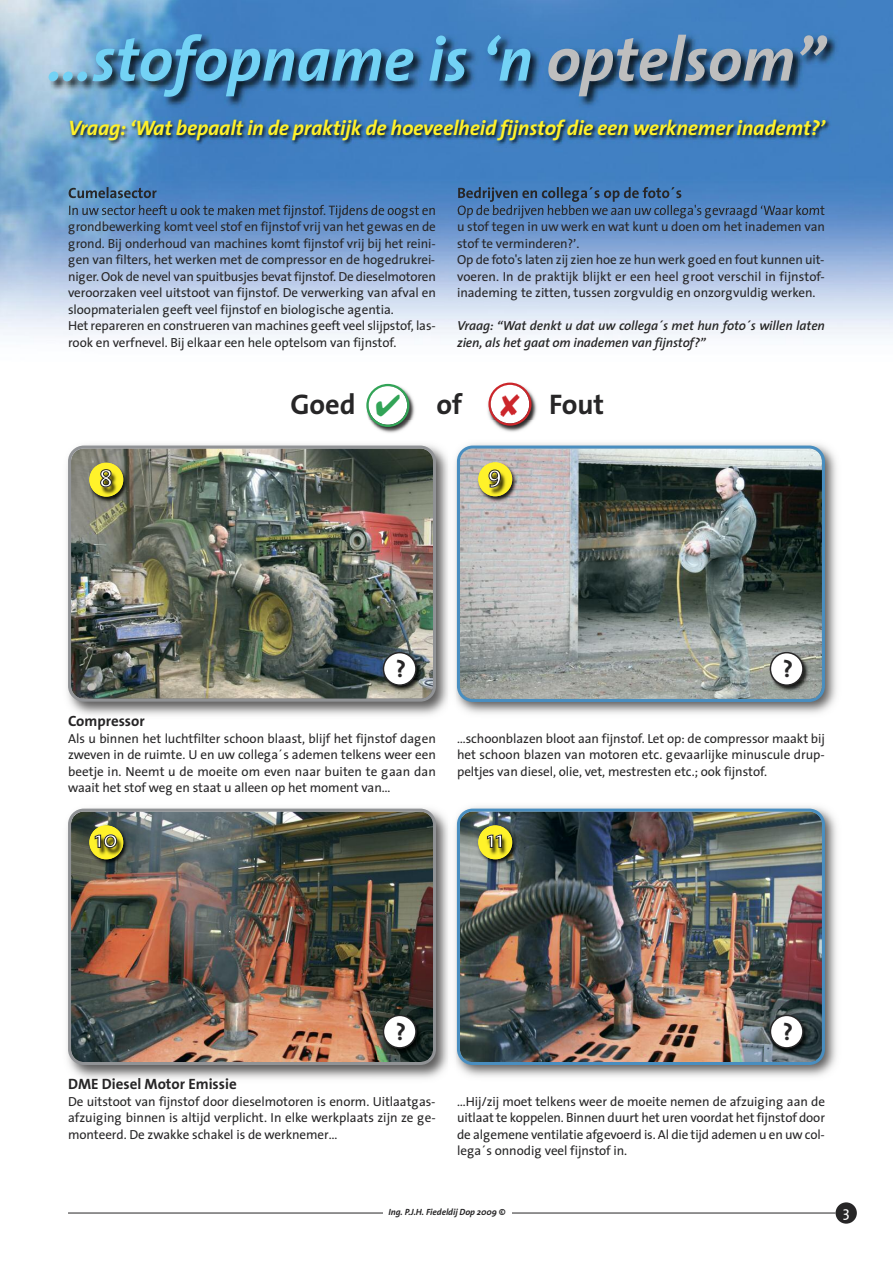
<style>
.page{position:relative;width:893px;height:1263px;background:#fff}
.page>*{position:absolute;margin:0;border:0;box-sizing:border-box;transform-origin:0 0}
.t1{font:italic 700 63px "Thesis Sans";color:#73d2f5}
.t2{font:700 28.5px "Thesis Sans";color:#272627}
.t3{font:600 24px "Thesis Sans";color:#fff}
.t4{font:700 24px "Thesis Sans";color:#272627}
.t5{font:italic 700 21px "Thesis Sans";letter-spacing:-.01em;color:#fff12a}
.t6{font:700 15px "Thesis Sans";color:#272627}
.t7{font:15px "Thesis Sans";color:#fff}
.t8{font:13.2px/16.5px "Thesis Sans";letter-spacing:-.005em;color:#272627;text-align:justify}
.t9{font:italic 600 13.2px/16.5px "Thesis Sans";letter-spacing:-.005em;color:#272627}
.t10{font:italic 700 9px "Thesis Sans";letter-spacing:-.005em;color:#272627}
.s1{color:#bebebe}
.s2{color:#32a457}
.s3{color:#cc262b}
</style>
<div class="page">
<div style="left:836px;top:1202px;width:21px;height:22px;background:#272627;border-radius:50%"></div>
<hr style="left:68px;top:1213px;width:768px;height:1px;background:#272627">
<div style="left:383px;top:1209px;width:128px;height:38px;background:#fff"></div>
<img style="left:0;top:0;width:893px;height:338px">
<img style="left:0;top:13px;width:889px;height:143px">
<img style="left:67px;top:444px;width:381px;height:272px">
<img style="left:68px;top:446px;width:368px;height:256px">
<img style="left:75px;top:456px;width:69px;height:56px">
<img style="left:84px;top:457px;width:51px;height:51px">
<img style="left:67px;top:808px;width:381px;height:271px">
<img style="left:68px;top:809px;width:368px;height:256px">
<img style="left:73px;top:817px;width:72px;height:55px">
<img style="left:84px;top:820px;width:51px;height:51px">
<img style="left:456px;top:806px;width:381px;height:271px">
<img style="left:455px;top:826px;width:1px;height:232px">
<img style="left:457px;top:809px;width:368px;height:256px">
<img style="left:460px;top:817px;width:76px;height:55px">
<img style="left:473px;top:820px;width:51px;height:51px">
<img style="left:456px;top:443px;width:381px;height:271px">
<img style="left:455px;top:462px;width:1px;height:232px">
<img style="left:457px;top:446px;width:368px;height:256px">
<img style="left:473px;top:507px;width:51px;height:1px">
<img style="left:464px;top:452px;width:69px;height:55px">
<img style="left:473px;top:457px;width:51px;height:50px">
<img style="left:478px;top:462px;width:34px;height:34px">
<img style="left:377px;top:646px;width:51px;height:51px">
<svg style="left:383px;top:652px;width:34px;height:34px"></svg>
<img style="left:764px;top:646px;width:51px;height:51px">
<svg style="left:770px;top:652px;width:34px;height:34px"></svg>
<img style="left:377px;top:1009px;width:51px;height:51px">
<svg style="left:383px;top:1014px;width:34px;height:35px"></svg>
<img style="left:764px;top:1009px;width:51px;height:51px">
<svg style="left:770px;top:1014px;width:34px;height:35px"></svg>
<img style="left:375px;top:383px;width:40px;height:50px">
<svg style="left:366px;top:384px;width:43px;height:43px"></svg>
<img style="left:497px;top:382px;width:40px;height:50px">
<svg style="left:488px;top:383px;width:43px;height:43px"></svg>
<img style="left:45px;top:109px;width:809px;height:103px">
<img style="left:69px;top:187px;width:88px;height:11px">
<img style="left:69px;top:205px;width:107px;height:7px">
<img style="left:458px;top:187px;width:113px;height:15px">
<img style="left:458px;top:205px;width:102px;height:7px">
<h1 class="t1" style="left:47px;top:35px;width:779px">…stofopname is ‘n <span class="s1">optelsom”</span></h1>
<h3 class="t5" style="left:68px;top:119px;width:758px">Vraag: ‘Wat bepaalt in de praktijk de hoeveelheid fijnstof die een werknemer inademt?’</h3>
<p class="t8" style="left:68px;top:203px;width:369px;text-align:left">In uw sector heeft u ook te maken met fijnstof. Tijdens de oogst en grondbewerking komt veel stof en fijnstof vrij van het gewas en de grond. Bij onderhoud van machines komt fijnstof vrij bij het reini&shy;gen van filters, het werken met de compressor en de hogedrukrei&shy;niger. Ook de nevel van spuitbusjes bevat fijnstof. De dieselmotoren veroorzaken veel uitstoot van fijnstof. De verwerking van afval en sloopmaterialen geeft veel fijnstof en biologische agentia.<br>Het repareren en construeren van machines geeft veel slijpstof, las&shy;rook en verfnevel. Bij elkaar een hele optelsom van fijnstof.</p>
<p class="t8" style="left:457px;top:203px;width:369px;text-align:left">Op de bedrijven hebben we aan uw collega's gevraagd ‘Waar komt u stof tegen in uw werk en wat kunt u doen om het inademen van stof te verminderen?’.<br>Op de foto's laten zij zien hoe ze hun werk goed en fout kunnen uit&shy;voeren. In de praktijk blijkt er een heel groot verschil in fijnstof&shy;inademing te zitten, tussen zorgvuldig en onzorgvuldig werken.</p>
<p class="t9" style="left:457px;top:319px;width:369px">Vraag: “Wat denkt u dat uw collega´s met hun foto´s willen laten zien, als het gaat om inademen van fijnstof?”</p>
<h3 class="t3" style="left:99px;top:469px;width:15px">8</h3>
<h2 class="t2" style="left:290px;top:394px;width:111px">Goed <span class="s2">✔</span></h2>
<h2 class="t2" style="left:436px;top:394px;width:27px">of</h2>
<h2 class="t2" style="left:500px;top:394px;width:105px"><span class="s3">✘</span> Fout</h2>
<h3 class="t3" style="left:488px;top:465px;width:15px">9</h3>
<h3 class="t4" style="left:396px;top:660px;width:12px">?</h3>
<h3 class="t4" style="left:783px;top:660px;width:12px">?</h3>
<p class="t6" style="left:68px;top:715px;width:78px">Compressor</p>
<p class="t8" style="left:68px;top:731px;width:369px">Als u binnen het luchtfilter schoon blaast, blijf het fijnstof dagen zweven in de ruimte. U en uw collega´s ademen telkens weer een beetje in. Neemt u de moeite om even naar buiten te gaan dan waait het stof weg en staat u alleen op het moment van…</p>
<p class="t8" style="left:457px;top:731px;width:369px">…schoonblazen bloot aan fijnstof. Let op: de compressor maakt bij het schoon blazen van motoren etc. gevaarlijke minuscule drup&shy;peltjes van diesel, olie, vet, mestresten etc.; ook fijnstof.</p>
<h3 class="t3" style="left:94px;top:830px;width:25px">10</h3>
<h3 class="t3" style="left:487px;top:830px;width:18px">11</h3>
<h3 class="t4" style="left:396px;top:1022px;width:12px">?</h3>
<h3 class="t4" style="left:783px;top:1022px;width:12px">?</h3>
<p class="t6" style="left:68px;top:1078px;width:170px">DME Diesel Motor Emissie</p>
<p class="t8" style="left:68px;top:1094px;width:369px">De uitstoot van fijnstof door dieselmotoren is enorm. Uitlaatgas&shy;afzuiging binnen is altijd verplicht. In elke werkplaats zijn ze ge&shy;monteerd. De zwakke schakel is de werknemer…</p>
<p class="t8" style="left:457px;top:1094px;width:369px">…Hij/zij moet telkens weer de moeite nemen de afzuiging aan de uitlaat te koppelen. Binnen duurt het uren voordat het fijnstof door de algemene ventilatie afgevoerd is. Al die tijd ademen u en uw col&shy;lega´s onnodig veel fijnstof in.</p>
<p class="t10" style="left:389px;top:1209px;width:118px">Ing. P.J.H. Fiedeldij Dop 2009 ©</p>
<p class="t7" style="left:843px;top:1206px;width:8px">3</p>
</div>
